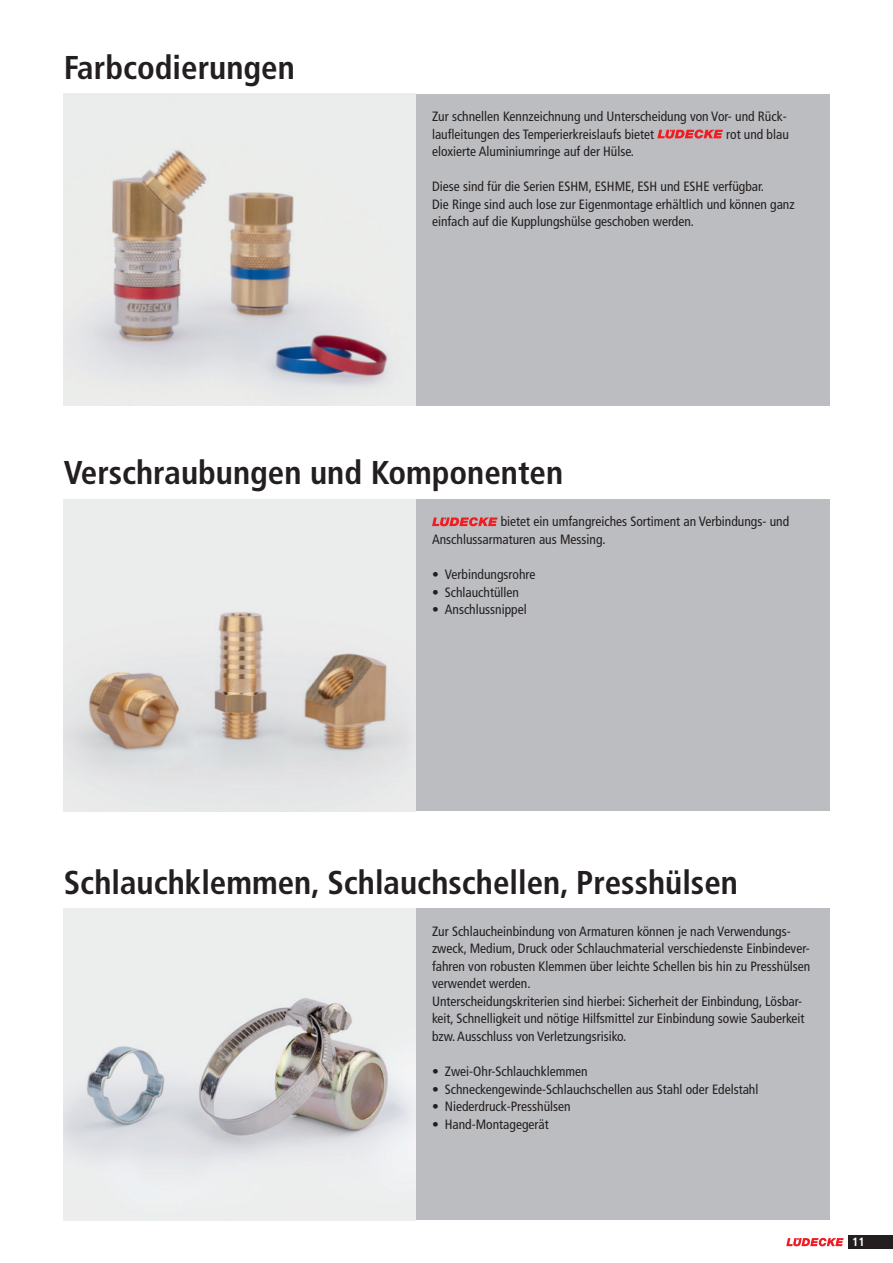
<style>
.page{position:relative;width:893px;height:1263px;background:#fff}
.page>*{position:absolute;margin:0;border:0;box-sizing:border-box;transform-origin:0 0}
.SUBHEAD{font:700 condensed 33px "Frutiger LT Std";color:#231f20}
.t1{font:condensed 13.5px/17.5px "Frutiger LT Std";color:#231f20}
.t2{font:700 condensed 12px "Frutiger LT Std";color:#fff}
</style>
<div class="page">
<svg style="left:786px;top:1238px;width:58px;height:8px"></svg>
<div style="left:848px;top:1235px;width:45px;height:13px;background:#231f20"></div>
<div style="left:415px;top:94px;width:414px;height:312px;background:#bcbdc0"></div>
<div style="left:415px;top:908px;width:414px;height:312px;background:#bcbdc0"></div>
<div style="left:415px;top:499px;width:414px;height:312px;background:#bcbdc0"></div>
<img style="left:64px;top:94px;width:351px;height:312px">
<img style="left:64px;top:908px;width:351px;height:312px">
<img style="left:64px;top:499px;width:351px;height:312px">
<svg style="left:657px;top:130px;width:66px;height:9px"></svg>
<svg style="left:432px;top:517px;width:66px;height:9px"></svg>
<p class="SUBHEAD" style="left:64px;top:48px;width:233px">Farbcodierungen</p>
<p class="t1" style="left:432px;top:108px;width:356px">Zur schnellen Kennzeichnung und Unterscheidung von Vor- und Rück&shy;laufleitungen des Temperierkreislaufs bietet</p>
<p class="t1" style="left:726px;top:125px;width:64px">rot und blau</p>
<p class="t1" style="left:432px;top:143px;width:204px">eloxierte Aluminiumringe auf der Hülse.</p>
<p class="t1" style="left:432px;top:178px;width:334px">Diese sind für die Serien ESHM, ESHME, ESH und ESHE verfügbar.</p>
<p class="t1" style="left:432px;top:195px;width:364px">Die Ringe sind auch lose zur Eigenmontage erhältlich und können ganz einfach auf die Kupplungshülse geschoben werden.</p>
<p class="SUBHEAD" style="left:64px;top:453px;width:501px">Verschraubungen und Komponenten</p>
<p class="t1" style="left:432px;top:513px;width:359px;text-indent:69px">bietet ein umfangreiches Sortiment an Verbindungs- und<br>Anschlussarmaturen aus Messing.</p>
<p class="t1" style="left:432px;top:566px;width:105px">• Verbindungsrohre</p>
<p class="t1" style="left:432px;top:583px;width:89px">• Schlauchtüllen</p>
<p class="t1" style="left:432px;top:601px;width:96px">• Anschlussnippel</p>
<p class="SUBHEAD" style="left:64px;top:862px;width:676px">Schlauchklemmen, Schlauchschellen, Presshülsen</p>
<p class="t1" style="left:432px;top:922px;width:380px">Zur Schlaucheinbindung von Armaturen können je nach Verwendungs&shy;zweck, Medium, Druck oder Schlauchmaterial verschiedenste Einbindever&shy;fahren von robusten Klemmen über leichte Schellen bis hin zu Presshülsen verwendet werden.</p>
<p class="t1" style="left:432px;top:992px;width:374px">Unterscheidungskriterien sind hierbei: Sicherheit der Einbindung, Lösbar&shy;keit, Schnelligkeit und nötige Hilfsmittel zur Einbindung sowie Sauberkeit bzw. Ausschluss von Verletzungsrisiko.</p>
<p class="t1" style="left:432px;top:1063px;width:157px">• Zwei-Ohr-Schlauchklemmen</p>
<p class="t1" style="left:432px;top:1080px;width:328px">• Schneckengewinde-Schlauchschellen aus Stahl oder Edelstahl</p>
<p class="t1" style="left:432px;top:1098px;width:140px">• Niederdruck-Presshülsen</p>
<p class="t1" style="left:432px;top:1115px;width:118px">• Hand-Montagegerät</p>
<p class="t2" style="left:852px;top:1235px;width:14px">11</p>
</div>
